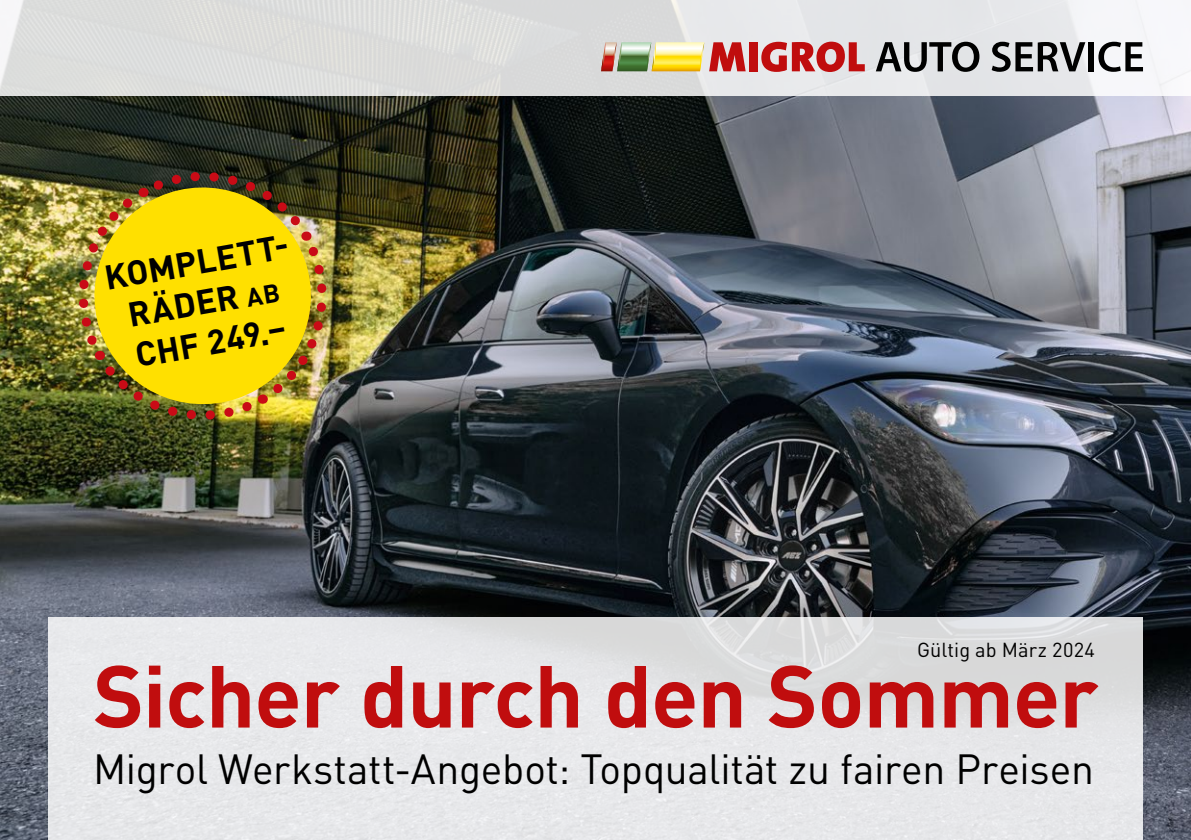
<style>
.page{position:relative;width:1191px;height:840px;background:#fff}
.page>*{position:absolute;margin:0;border:0;box-sizing:border-box;transform-origin:0 0}
.t1{font:700 86.4px "DINOT";letter-spacing:-.015em;color:#c00d0e}
.t2{font:41.6px "DINOT";letter-spacing:-.005em;color:#000}
.t3{font:700 33.8px/40.6px "DINOT";color:#000;text-align:center}
.t4{font:20px "DINOT";letter-spacing:.005em;color:#000}
.s1{font-size:25.4px}
</style>
<div class="page">
<img style="left:0;top:96px;width:1191px;height:743px">
<div style="left:0;top:0;width:1191px;height:96px;background:linear-gradient(to right,#d8d9d6,#ecedf0)"></div>
<div style="left:749px;top:42px;width:8px;height:29px;background:#c00d0e"></div>
<svg style="left:761px;top:42px;width:103px;height:30px;background:#ce6365"></svg>
<svg style="left:601px;top:42px;width:144px;height:29px;background:#cea673"></svg>
<svg style="left:875px;top:42px;width:104px;height:30px;background:#868788"></svg>
<svg style="left:991px;top:42px;width:94px;height:30px;background:#808082"></svg>
<div style="left:1088px;top:42px;width:5px;height:29px;background:#000"></div>
<svg style="left:1098px;top:42px;width:45px;height:30px"></svg>
<div style="left:48px;top:617px;width:1094px;height:222px;background:linear-gradient(to right,#e9eaed,#e0e1e2)"></div>
<img style="left:71px;top:164px;width:263px;height:263px">
<p class="t3" style="left:101px;top:257px;width:191px;rotate:-10deg">KOMPLETT-<br>RÄDER <span class="s1">AB<br></span>CHF 249.–</p>
<p class="t4" style="left:917px;top:636px;width:179px">Gültig ab März 2024</p>
<h1 class="t1" style="left:93px;top:639px;width:1006px">Sicher durch den Sommer</h1>
<p class="t2" style="left:93px;top:742px;width:1002px">Migrol Werkstatt-Angebot: Topqualität zu fairen Preisen</p>
</div>
